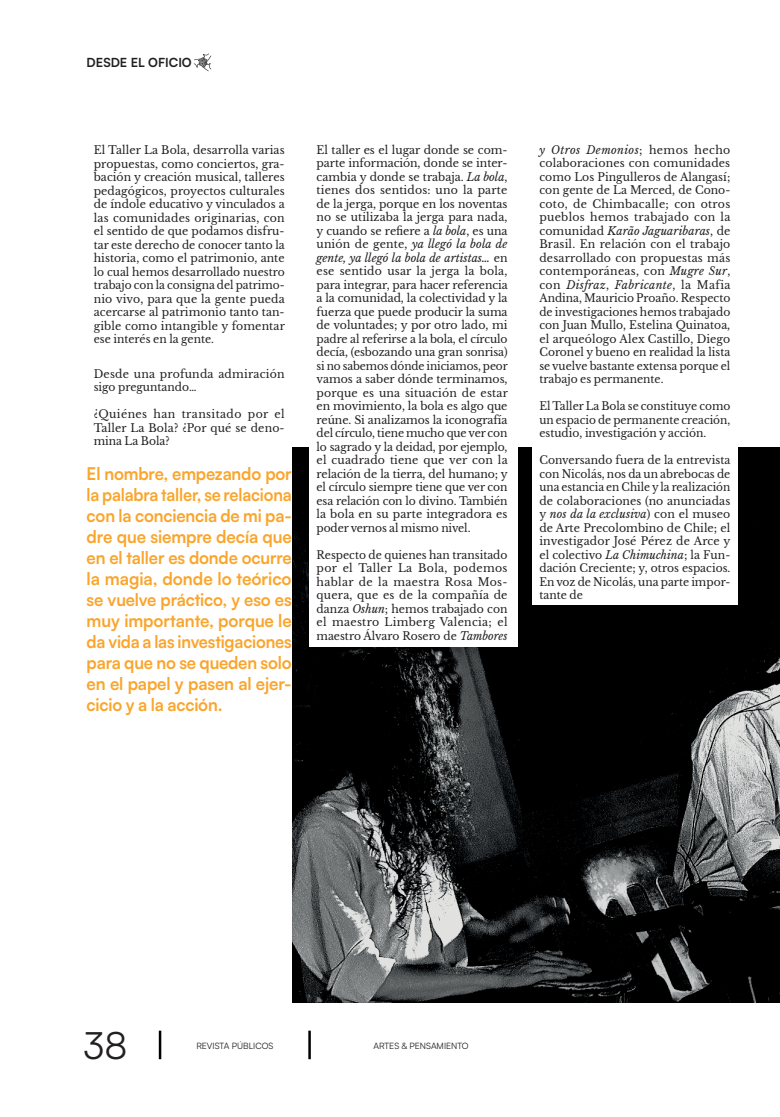
<style>
.page{position:relative;width:780px;height:1117px;background:#fff}
.page>*{position:absolute;margin:0;border:0;box-sizing:border-box;transform-origin:0 0}
.t1{font:37.5px "Satoshi";color:#221f1f}
.t2{font:700 17.5px/21px "Satoshi";letter-spacing:-.01em;color:#faa52c;text-align:justify;scale:.95 1}
.t3{font:700 12.5px "Satoshi";color:#221f1f}
.t4{font:11.25px/13.5px "Libre Baskerville";color:#221f1f;text-align:justify}
.t5{font:11.25px/13.5px "Libre Baskerville";color:#221f1f;text-align:justify;scale:.95 1}
.t6{font:11.25px/13.5px "Libre Baskerville";letter-spacing:.02em;color:#221f1f}
.t7{font:8.75px "Satoshi";color:#221f1f}
.s1{font-style:italic}
</style>
<div class="page">
<img style="left:292px;top:447px;width:488px;height:554px">
<div style="left:309px;top:124px;width:209px;height:522px;background:#fff"></div>
<div style="left:532px;top:129px;width:205px;height:475px;background:#fff"></div>
<svg style="left:194px;top:53px;width:17px;height:18px"></svg>
<hr style="left:308px;top:1030px;width:3px;height:28px;background:#000">
<hr style="left:159px;top:1030px;width:2px;height:28px;background:#000">
<p class="t3" style="left:87px;top:55px;width:107px">DESDE EL OFICIO</p>
<p class="t4" style="left:94px;top:143px;width:193px">El Taller La Bola, desarrolla varias propuestas, como conciertos, gra&shy;bación y creación musical, talleres pedagógicos, proyectos culturales de índole educativo y vinculados a las comunidades originarias, con el sentido de que podamos disfru&shy;tar este derecho de conocer tanto la historia, como el patrimonio, ante lo cual hemos desarrollado nuestro trabajo con la consigna del patrimo&shy;nio vivo, para que la gente pueda acercarse al patrimonio tanto tan&shy;gible como intangible y fomentar ese interés en la gente.</p>
<p class="t6" style="left:94px;top:367px;width:192px">Desde una profunda admiración sigo preguntando…</p>
<p class="t4" style="left:94px;top:407px;width:192px">¿Quiénes han transitado por el Taller La Bola? ¿Por qué se deno&shy;mina La Bola?</p>
<p class="t2" style="left:87px;top:463px;width:217px">El nombre, empezando por la palabra taller, se relaciona con la conciencia de mi pa&shy;dre que siempre decía que en el taller es donde ocurre la magia, donde lo teórico se vuelve práctico, y eso es muy importante, porque le da vida a las investigaciones para que no se queden solo en el papel y pasen al ejer&shy;cicio y a la acción.</p>
<p class="t4" style="left:316px;top:143px;width:193px">El taller es el lugar donde se com&shy;parte información, donde se inter&shy;cambia y donde se trabaja. <span class="s1">La bola</span>, tienes dos sentidos: uno la parte de la jerga, porque en los noventas no se utilizaba la jerga para nada, y cuando se re昀椀ere a <span class="s1">la bola</span>, es una unión de gente, <span class="s1">ya llegó la bola de gente, ya llegó la bola de artistas…</span> en ese sentido usar la jerga la bola, para integrar, para hacer referencia a la comunidad, la colectividad y la fuerza que puede producir la suma de voluntades; y por otro lado, mi padre al referirse a la bola, el círculo decía, (esbozando una gran sonrisa) si no sabemos dónde iniciamos, peor vamos a saber dónde terminamos, porque es una situación de estar en movimiento, la bola es algo que reúne. Si analizamos la iconografía del círculo, tiene mucho que ver con lo sagrado y la deidad, por ejemplo, el cuadrado tiene que ver con la relación de la tierra, del humano; y el círculo siempre tiene que ver con esa relación con lo divino. También la bola en su parte integradora es poder vernos al mismo nivel.</p>
<p class="t5" style="left:316px;top:548px;width:202px">Respecto de quienes han transitado por el Taller La Bola, podemos hablar de la maestra Rosa Mos&shy;quera, que es de la compañía de danza <span class="s1">Oshun</span>; hemos trabajado con el maestro Limberg Valencia; el maestro Álvaro Rosero de <span class="s1">Tambores</span></p>
<p class="t4" style="left:539px;top:143px;width:192px"><span class="s1">y Otros Demonios</span>; hemos hecho colaboraciones con comunidades como Los Pingulleros de Alangasí; con gente de La Merced, de Cono&shy;coto, de Chimbacalle; con otros pueblos hemos trabajado con la comunidad <span class="s1">Karão Jaguaribaras</span>, de Brasil. En relación con el trabajo desarrollado con propuestas más contemporáneas, con <span class="s1">Mugre Sur</span>, con <span class="s1">Disfraz</span>, <span class="s1">Fabricante</span>, la Mafia Andina, Mauricio Proaño. Respecto de investigaciones hemos trabajado con Juan Mullo, Estelina Quinatoa, el arqueólogo Alex Castillo, Diego Coronel y bueno en realidad la lista se vuelve bastante extensa porque el trabajo es permanente.</p>
<p class="t5" style="left:539px;top:399px;width:202px">El Taller La Bola se constituye como un espacio de permanente creación, estudio, investigación y acción.</p>
<p class="t5" style="left:539px;top:453px;width:203px">Conversando fuera de la entrevista con Nicolás, nos da un abrebocas de una estancia en Chile y la realización de colaboraciones (no anunciadas y <span class="s1">nos da la exclusiva</span>) con el museo de Arte Precolombino de Chile; el investigador José Pérez de Arce y el colectivo <span class="s1">La Chimuchina</span>; la Fun&shy;dación Creciente; y, otros espacios.<br>En voz de Nicolás, una parte impor&shy;tante de</p>
<h1 class="t1" style="left:83px;top:1025px;width:46px">38</h1>
<p class="t7" style="left:373px;top:1041px;width:97px">ARTES &amp; PENSAMIENTO</p>
<p class="t7" style="left:196px;top:1041px;width:79px">REVISTA PÚBLICOS</p>
</div>
